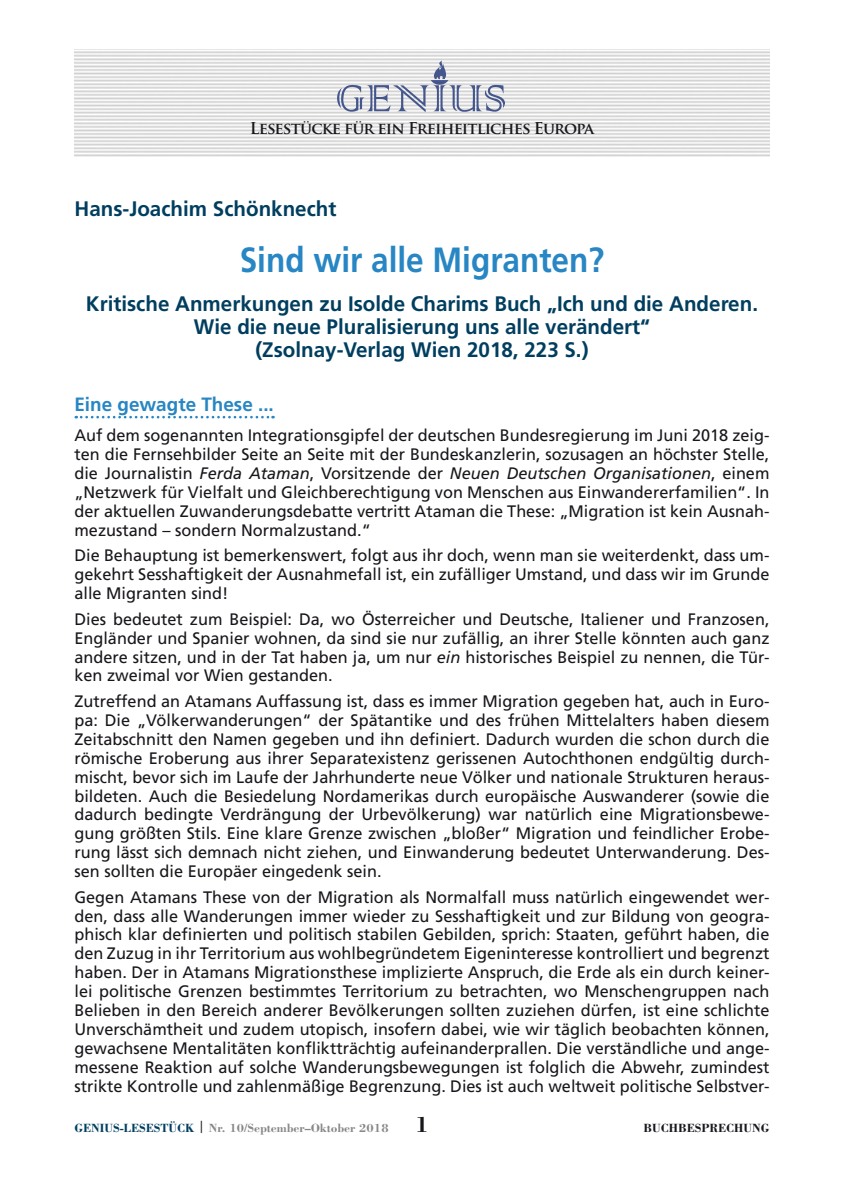
<style>
.page{position:relative;width:844px;height:1191px;background:#fff}
.page>*{position:absolute;margin:0;border:0;box-sizing:border-box;transform-origin:0 0}
.Beitrag_Titel{font:700 35px "Frutiger LT Std";color:#2786c3;scale:.9 1}
.Buchbesprechung_Unte{font:700 21px/22.8px "Frutiger LT Std";color:#003e5f;text-align:center}
.Beitrag_Autor{font:700 21px "Frutiger LT Std";color:#003e5f}
.Zwischentitel{font:700 19.25px "Frutiger LT Std";color:#2786c3}
.t1{font:16.62px/18.9px "Frutiger LT Std";color:#1a171c;text-align:justify}
.t2{font:700 15.92px "Trajan Pro";letter-spacing:-.05em;color:#1a171c}
.Fußzeile{font:700 12.25px "Bodoni Std";color:#87888a}
.Fußzeile-2{font:700 12.25px "Bodoni Std";color:#1a171c}
.s1{font-style:italic}
.s2{color:#003e5f}
.s3{color:#1a171c}
.s4{font-size:22.75px;color:#1a171c}
</style>
<div class="page">
<img style="left:337px;top:59px;width:168px;height:53px">
<img style="left:429px;top:59px;width:22px;height:22px">
<svg style="left:76px;top:416px;width:197px;height:2px"></svg>
<p class="t2" style="left:250px;top:118px;width:346px">Lesestücke für ein Freiheitliches Europa</p>
<p class="Beitrag_Autor" style="left:74px;top:197px;width:263px">Hans-Joachim Schönknecht</p>
<p class="Beitrag_Titel" style="left:240px;top:240px;width:406px">Sind wir alle Migranten?</p>
<p class="Buchbesprechung_Unte" style="left:86px;top:293px;width:673px">Kritische Anmerkungen zu Isolde Charims Buch „Ich und die Anderen.<br>Wie die neue Pluralisierung uns alle verändert“<br>(Zsolnay-Verlag Wien 2018, 223 S.)</p>
<p class="Zwischentitel" style="left:74px;top:393px;width:201px">Eine gewagte These ...</p>
<p class="t1" style="left:74px;top:426px;width:696px">Auf dem sogenannten Integrationsgipfel der deutschen Bundesregierung im Juni 2018 zeig&shy;ten die Fernsehbilder Seite an Seite mit der Bundeskanzlerin, sozusagen an höchster Stelle, die Journalistin <span class="s1">Ferda Ataman</span>, Vorsitzende der <span class="s1">Neuen Deutschen Organisationen</span>, einem „Netzwerk für Vielfalt und Gleichberechtigung von Menschen aus Einwandererfamilien“. In der aktuellen Zuwanderungsdebatte vertritt Ataman die These: „Migration ist kein Ausnah&shy;mezustand – sondern Normalzustand.“</p>
<p class="t1" style="left:74px;top:546px;width:696px">Die Behauptung ist bemerkenswert, folgt aus ihr doch, wenn man sie weiterdenkt, dass um&shy;gekehrt Sesshaftigkeit der Ausnahmefall ist, ein zufälliger Umstand, und dass wir im Grunde alle Migranten sind!</p>
<p class="t1" style="left:74px;top:609px;width:696px">Dies bedeutet zum Beispiel: Da, wo Österreicher und Deutsche, Italiener und Franzosen, Engländer und Spanier wohnen, da sind sie nur zufällig, an ihrer Stelle könnten auch ganz andere sitzen, und in der Tat haben ja, um nur <span class="s1">ein</span> historisches Beispiel zu nennen, die Tür&shy;ken zweimal vor Wien gestanden.</p>
<p class="t1" style="left:74px;top:692px;width:696px">Zutreffend an Atamans Auffassung ist, dass es immer Migration gegeben hat, auch in Euro&shy;pa: Die „Völkerwanderungen“ der Spätantike und des frühen Mittelalters haben diesem Zeitabschnitt den Namen gegeben und ihn definiert. Dadurch wurden die schon durch die römische Eroberung aus ihrer Separatexistenz gerissenen Autochthonen endgültig durch&shy;mischt, bevor sich im Laufe der Jahrhunderte neue Völker und nationale Strukturen heraus&shy;bildeten. Auch die Besiedelung Nordamerikas durch europäische Auswanderer (sowie die dadurch bedingte Verdrängung der Urbevölkerung) war natürlich eine Migrationsbewe&shy;gung größten Stils. Eine klare Grenze zwischen „bloßer“ Migration und feindlicher Erobe&shy;rung lässt sich demnach nicht ziehen, und Einwanderung bedeutet Unterwanderung. Des&shy;sen sollten die Europäer eingedenk sein.</p>
<p class="t1" style="left:74px;top:887px;width:696px">Gegen Atamans These von der Migration als Normalfall muss natürlich eingewendet wer&shy;den, dass alle Wanderungen immer wieder zu Sesshaftigkeit und zur Bildung von geogra&shy;phisch klar definierten und politisch stabilen Gebilden, sprich: Staaten, geführt haben, die den Zuzug in ihr Territorium aus wohlbegründetem Eigeninteresse kontrolliert und begrenzt haben. Der in Atamans Migrationsthese implizierte Anspruch, die Erde als ein durch keiner&shy;lei politische Grenzen bestimmtes Territorium zu betrachten, wo Menschengruppen nach Belieben in den Bereich anderer Bevölkerungen sollten zuziehen dürfen, ist eine schlichte Unverschämtheit und zudem utopisch, insofern dabei, wie wir täglich beobachten können, gewachsene Mentalitäten konfliktträchtig aufeinanderprallen. Die verständliche und ange&shy;messene Reaktion auf solche Wanderungsbewegungen ist folglich die Abwehr, zumindest strikte Kontrolle und zahlenmäßige Begrenzung. Dies ist auch weltweit politische Selbstver-</p>
<p class="Fußzeile" style="left:74px;top:1120px;width:356px"><span class="s2">GENIUS-LESESTÜCK</span> <span class="s3">|</span> Nr. 10/September–Oktober 2018 <span class="s4">1</span></p>
<p class="Fußzeile-2" style="left:643px;top:1120px;width:128px">BUCHBESPRECHUNG</p>
</div>
